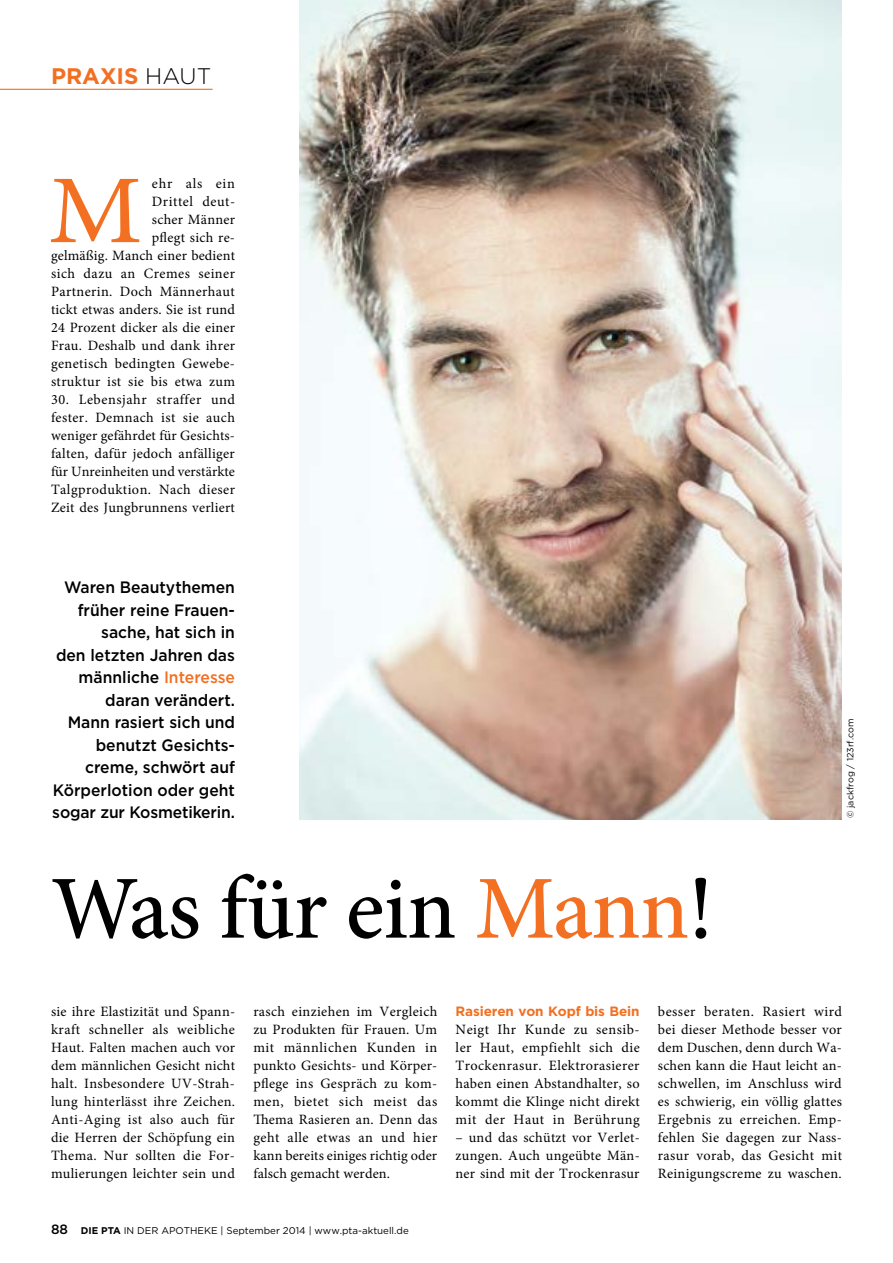
<style>
.page{position:relative;width:893px;height:1263px;background:#fff}
.page>*{position:absolute;margin:0;border:0;box-sizing:border-box;transform-origin:0 0}
.t1{font:97.2px "Minion Pro";color:#f36f21;scale:1.09 1}
.t2{font:500 90px "Minion Pro";letter-spacing:-.01em;color:#000}
.t3{font:700 22.5px "Gotham";color:#f36f21}
.t4{font:500 16.5px/22.5px "Gotham";color:#000;text-align:right;scale:.95 1}
.t5{font:14.25px/18px "Minion Pro";letter-spacing:.02em;color:#000;text-align:justify}
.t6{font:700 13.5px "Gotham";letter-spacing:-.01em;color:#f36f21}
.t7{font:9.75px "Gotham";color:#000}
.t8{font:9px "Gotham";color:#000}
.s1{font-weight:300;color:#000}
.s2{color:#f36f21}
.s3{font-weight:500;font-size:13.5px}
.s4{font-weight:700}
</style>
<div class="page">
<img style="left:299px;top:0;width:543px;height:819px">
<hr style="left:0;top:89px;width:213px;height:1px;background:#f36f21">
<h3 class="t3" style="left:51px;top:61px;width:162px">PRAXIS <span class="s1">HAUT</span></h3>
<p class="t5" style="left:51px;top:175px;width:186px;text-align:right">ehr als ein<br>Drittel deut-<br>scher Männer<br>pflegt sich re-<br>gelmäßig. Manch einer bedient sich dazu an Cremes seiner<br>Partnerin. Doch Männerhaut tickt etwas anders. Sie ist rund<br>24 Prozent dicker als die einer<br>Frau. Deshalb und dank ihrer genetisch bedingten Gewebe&shy;struktur ist sie bis etwa zum</p>
<p class="t5" style="left:51px;top:391px;width:186px">30. Lebensjahr straffer und fester. Demnach ist sie auch weniger gefährdet für Gesichts&shy;falten, dafür jedoch anfälliger für Unreinheiten und verstärkte Talgproduktion. Nach dieser Zeit des Jungbrunnens verliert</p>
<h1 class="t1" style="left:48px;top:146px;width:88px">M</h1>
<p class="t4" style="left:52px;top:576px;width:194px">Waren Beautythemen früher reine Frauen&shy;sache, hat sich in<br>den letzten Jahren das männliche <span class="s2">Interesse </span>daran verändert.<br>Mann rasiert sich und benutzt Gesichts&shy;creme, schwört auf<br>Körperlotion oder geht sogar zur Kosmetikerin.</p>
<h2 class="t2" style="left:51px;top:848px;width:664px">Was für ein <span class="s2">Mann</span>!</h2>
<p class="t8" style="left:844px;top:818px;width:101px;rotate:-90deg">© jackfrog / 123rf.com</p>
<p class="t5" style="left:51px;top:1003px;width:186px">sie ihre Elastizität und Spann&shy;kraft schneller als weibliche Haut. Falten machen auch vor dem männlichen Gesicht nicht halt. Insbesondere UV-Strah&shy;lung hinterlässt ihre Zeichen.<br>Anti-Aging ist also auch für die Herren der Schöpfung ein Thema. Nur sollten die For&shy;mulierungen leichter sein und</p>
<p class="t5" style="left:253px;top:1003px;width:186px">rasch einziehen im Vergleich zu Produkten für Frauen. Um mit männlichen Kunden in punkto Gesichts- und Körper&shy;pflege ins Gespräch zu kom&shy;men, bietet sich meist das Thema Rasieren an. Denn das geht alle etwas an und hier kann bereits einiges richtig oder falsch gemacht werden.</p>
<p class="t6" style="left:456px;top:1002px;width:185px">Rasieren von Kopf bis Bein</p>
<p class="t5" style="left:456px;top:1021px;width:186px">Neigt Ihr Kunde zu sensib&shy;ler Haut, empfiehlt sich die Trockenrasur. Elektrorasierer haben einen Abstandhalter, so kommt die Klinge nicht direkt mit der Haut in Berührung</p>
<p class="t5" style="left:456px;top:1129px;width:186px">– und das schützt vor Verlet&shy;zungen. Auch ungeübte Män&shy;ner sind mit der Trockenrasur</p>
<p class="t7" style="left:51px;top:1224px;width:359px"><span class="s3">88</span> <span class="s4">DIE PTA</span> IN DER APOTHEKE | September 2014 | www.pta-aktuell.de</p>
<p class="t5" style="left:658px;top:1003px;width:186px">besser beraten. Rasiert wird bei dieser Methode besser vor dem Duschen, denn durch Wa&shy;schen kann die Haut leicht an&shy;schwellen, im Anschluss wird es schwierig, ein völlig glattes Ergebnis zu erreichen. Emp&shy;fehlen Sie dagegen zur Nass&shy;rasur vorab, das Gesicht mit Reinigungscreme zu waschen.</p>
</div>
